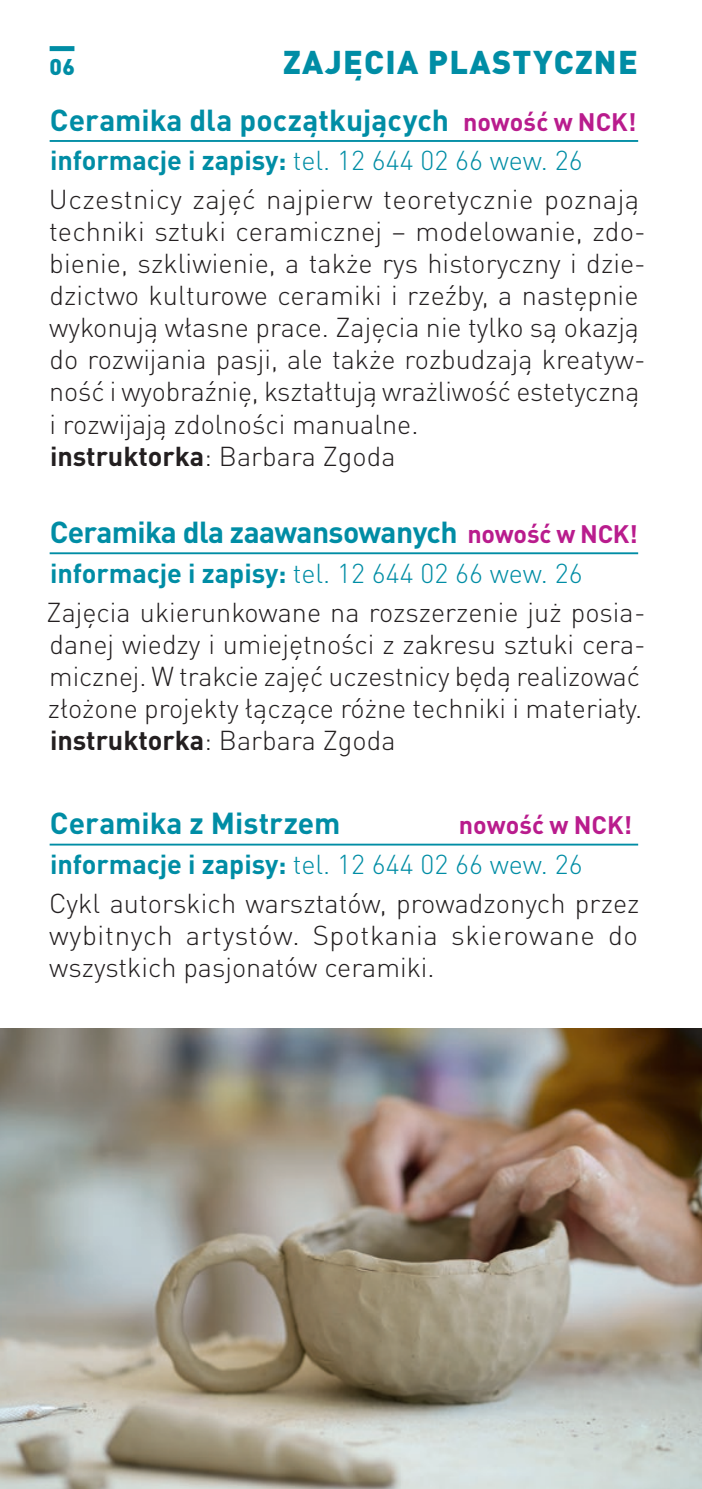
<style>
.page{position:relative;width:702px;height:1489px;background:#fff}
.page>*{position:absolute;margin:0;border:0;box-sizing:border-box;transform-origin:0 0}
.dział_lewa{font:900 32.5px "DIN Pro";letter-spacing:.04em;color:#008da5}
.tytul{font:700 30px "DIN Pro";color:#008da5}
.instruktor{font:700 30px "DIN Pro";letter-spacing:-.02em;color:#008da5}
.opis{font:300 27px/32px "DIN Pro";color:#231f20}
.informacje_zapisy{font:300 27px "DIN Pro";color:#008da5}
.instruktor-2{font:300 27px "DIN Pro";color:#231f20}
.tytul-2{font:700 25px "DIN Pro";color:#b91c8d}
.t1{font:900 22.5px "DIN Pro";color:#008da5}
.s1{font-size:25px;color:#b91c8d}
.s2{font-weight:700}
</style>
<div class="page">
<div style="left:50px;top:46px;width:24px;height:5px;background:#008da5"></div>
<hr style="left:50px;top:140px;width:588px;height:2px;background:#008da5">
<hr style="left:50px;top:552px;width:588px;height:2px;background:#008da5">
<hr style="left:50px;top:843px;width:588px;height:2px;background:#008da5">
<img style="left:0;top:1028px;width:702px;height:460px">
<p class="t1" style="left:50px;top:47px;width:27px">06</p>
<p class="dział_lewa" style="left:283px;top:35px;width:356px">ZAJĘCIA PLASTYCZNE</p>
<p class="tytul" style="left:50px;top:95px;width:588px">Ceramika dla początkujących <span class="s1">nowość w NCK!</span></p>
<p class="informacje_zapisy" style="left:50px;top:140px;width:534px"><span class="s2">informacje i zapisy:</span> tel. 12 644 02 66 wew. 26</p>
<p class="opis" style="left:49px;top:181px;width:598px">Uczestnicy zajęć najpierw teoretycznie poznają techniki sztuki ceramicznej – modelowanie, zdo&shy;bienie, szkliwienie, a także rys historyczny i dzie&shy;dzictwo kulturowe ceramiki i rzeźby, a następnie wykonują własne prace. Zajęcia nie tylko są okazją do rozwijania pasji, ale także rozbudzają kreatyw&shy;ność i wyobraźnię, kształtują wrażliwość estetyczną i rozwijają zdolności manualne.</p>
<p class="instruktor-2" style="left:50px;top:435px;width:347px"><span class="s2">instruktorka</span>: Barbara Zgoda</p>
<p class="instruktor" style="left:50px;top:507px;width:589px">Ceramika dla zaawansowanych <span class="s1">nowość w NCK!</span></p>
<p class="informacje_zapisy" style="left:50px;top:552px;width:534px"><span class="s2">informacje i zapisy:</span> tel. 12 644 02 66 wew. 26</p>
<p class="opis" style="left:47px;top:593px;width:600px">Zajęcia ukierunkowane na rozszerzenie już posia&shy;danej wiedzy i umiejętności z zakresu sztuki cera&shy;micznej. W trakcie zajęć uczestnicy będą realizować złożone projekty łączące różne techniki i materiały.</p>
<p class="instruktor-2" style="left:50px;top:719px;width:347px"><span class="s2">instruktorka</span>: Barbara Zgoda</p>
<p class="tytul" style="left:50px;top:798px;width:292px">Ceramika z Mistrzem</p>
<p class="tytul-2" style="left:459px;top:804px;width:175px">nowość w NCK!</p>
<p class="informacje_zapisy" style="left:50px;top:843px;width:534px"><span class="s2">informacje i zapisy:</span> tel. 12 644 02 66 wew. 26</p>
<p class="opis" style="left:49px;top:884px;width:591px;text-align:justify">Cykl autorskich warsztatów, prowadzonych przez wybitnych artystów. Spotkania skierowane do wszystkich pasjonatów ceramiki.</p>
</div>
